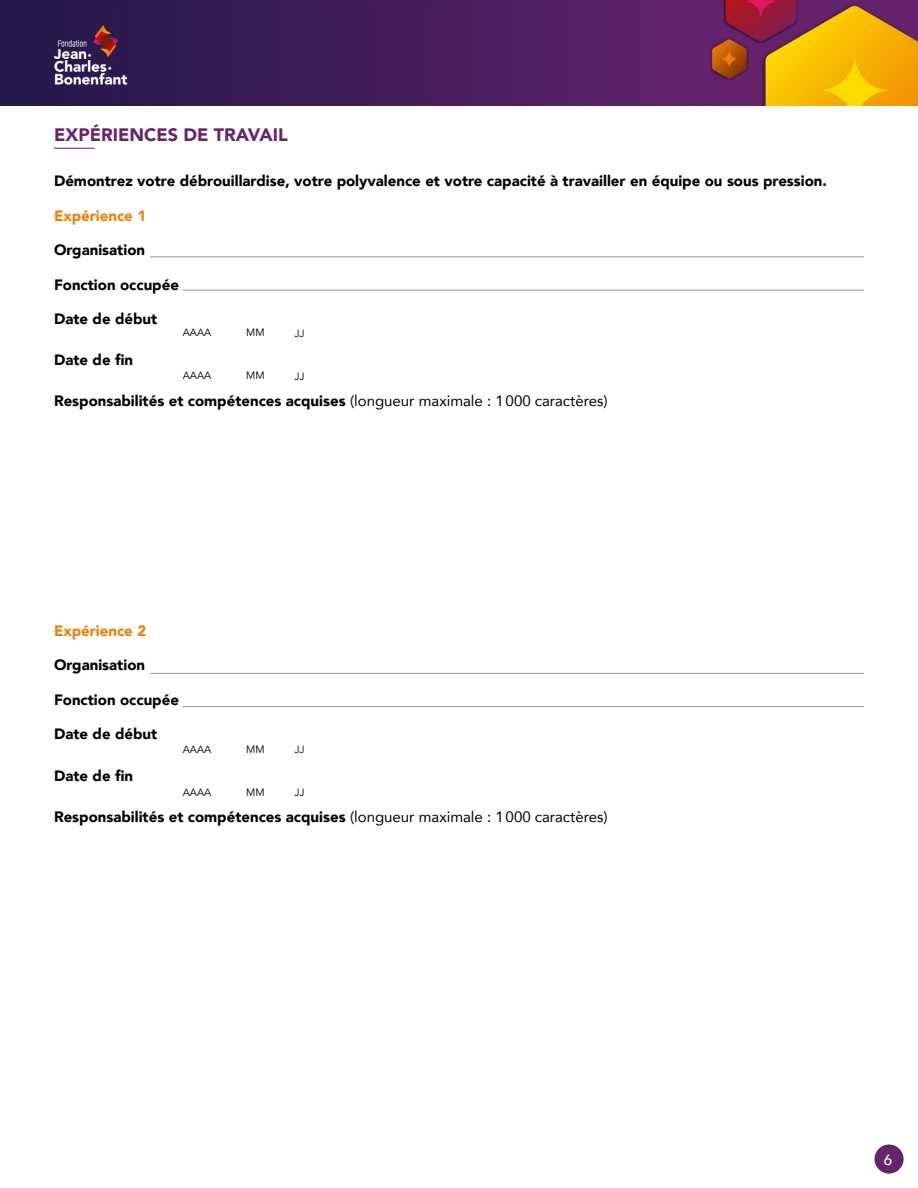
<style>
.page{position:relative;width:918px;height:1188px;background:#fff}
.page>*{position:absolute;margin:0;border:0;box-sizing:border-box;transform-origin:0 0}
.t1{font:900 18px "Avenir";color:#66246b}
.t2{font:900 15px "Avenir";color:#000}
.t3{font:900 15px "Avenir";color:#f08005}
.t4{font:500 15px "Avenir";color:#fff}
.t5{font:10.5px "Avenir";color:#000}
.s1{font-weight:400}
</style>
<div class="page">
<div style="left:875px;top:1145px;width:29px;height:29px;background:#66246b;border-radius:50%"></div>
<hr style="left:54px;top:148px;width:40px;height:1px;background:#66246b">
<img style="left:0;top:0;width:918px;height:106px">
<hr style="left:150px;top:257px;width:714px;height:1px;background:#939598">
<hr style="left:183px;top:290px;width:681px;height:1px;background:#939598">
<hr style="left:150px;top:673px;width:714px;height:1px;background:#939598">
<hr style="left:183px;top:706px;width:681px;height:1px;background:#939598">
<p class="t1" style="left:54px;top:119px;width:235px">EXPÉRIENCES DE TRAVAIL</p>
<p class="t2" style="left:54px;top:168px;width:774px">Démontrez votre débrouillardise, votre polyvalence et votre capacité à travailler en équipe ou sous pression.</p>
<p class="t3" style="left:54px;top:203px;width:94px">Expérience 1</p>
<p class="t2" style="left:54px;top:237px;width:93px">Organisation</p>
<p class="t2" style="left:54px;top:271px;width:126px">Fonction occupée</p>
<p class="t2" style="left:54px;top:306px;width:105px">Date de début</p>
<p class="t2" style="left:54px;top:347px;width:81px">Date de fin</p>
<p class="t2" style="left:54px;top:388px;width:555px">Responsabilités et compétences acquises <span class="s1">(longueur maximale : 1000 caractères)</span></p>
<p class="t5" style="left:183px;top:326px;width:30px">AAAA</p>
<p class="t5" style="left:295px;top:327px;width:12px">JJ</p>
<p class="t5" style="left:183px;top:369px;width:30px">AAAA</p>
<p class="t5" style="left:295px;top:370px;width:12px">JJ</p>
<p class="t3" style="left:54px;top:618px;width:94px">Expérience 2</p>
<p class="t2" style="left:54px;top:652px;width:93px">Organisation</p>
<p class="t2" style="left:54px;top:687px;width:126px">Fonction occupée</p>
<p class="t2" style="left:54px;top:721px;width:105px">Date de début</p>
<p class="t2" style="left:54px;top:763px;width:81px">Date de fin</p>
<p class="t2" style="left:54px;top:804px;width:555px">Responsabilités et compétences acquises <span class="s1">(longueur maximale : 1000 caractères)</span></p>
<p class="t5" style="left:183px;top:743px;width:30px">AAAA</p>
<p class="t5" style="left:295px;top:743px;width:12px">JJ</p>
<p class="t5" style="left:183px;top:786px;width:30px">AAAA</p>
<p class="t5" style="left:295px;top:786px;width:12px">JJ</p>
<p class="t4" style="left:884px;top:1147px;width:10px">6</p>
</div>
